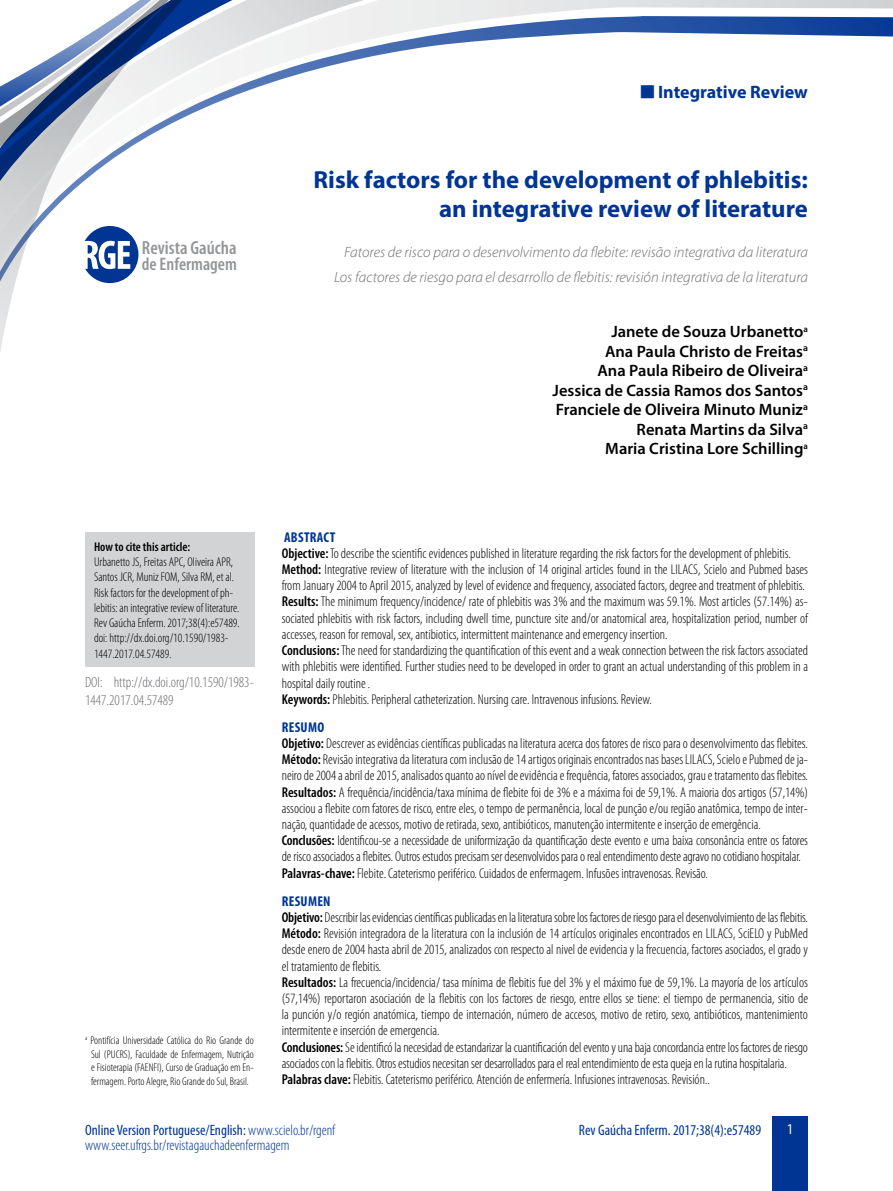
<style>
.page{position:relative;width:893px;height:1191px;background:#fff}
.page>*{position:absolute;margin:0;border:0;box-sizing:border-box;transform-origin:0 0}
.t1{font:700 24.75px/29.7px "Myriad Pro";color:#003594;text-align:right}
.t2{font:600 condensed 19.05px "Myriad Pro";color:#939598}
.t3{font:600 condensed 18.15px "Myriad Pro";color:#939598}
.t4{font:700 18px "Myriad Pro";color:#003594}
.t5{font:600 16.5px/19.5px "Myriad Pro";color:#000;text-align:right}
.t6{font:italic 300 15px/25px "Myriad Pro";color:#6d6e71;text-align:right}
.t7{font:300 condensed 15px/15px "Myriad Pro";color:#003594}
.t8{font:300 condensed 15px/18px "Myriad Pro";color:#6d6e71}
.t9{font:condensed 15px "Myriad Pro";color:#003594}
.t10{font:condensed 15px "Myriad Pro";color:#fff}
.t11{font:300 condensed 14.25px/16.2px "Myriad Pro";color:#000}
.t12{font:300 condensed 12.75px/15.3px "Myriad Pro";color:#000}
.t13{font:600 condensed 12.75px "Myriad Pro";color:#000}
.t14{font:300 condensed 11.25px/13.5px "Myriad Pro";color:#000;text-align:center}
.s1{font-weight:700;color:#003594}
.s2{font-weight:600}
.s3{font-weight:400}
</style>
<div class="page">
<svg style="left:202px;top:0;width:691px;height:109px"></svg>
<svg style="left:0;top:0;width:202px;height:352px"></svg>
<svg style="left:85px;top:226px;width:53px;height:57px"></svg>
<div style="left:772px;top:1116px;width:36px;height:75px;background:#003594"></div>
<div style="left:85px;top:532px;width:169px;height:135px;background:#d1d3d4"></div>
<svg style="left:641px;top:85px;width:13px;height:13px"></svg>
<h2 class="t2" style="left:142px;top:237px;width:96px">Revista Gaúcha</h2>
<p class="t3" style="left:142px;top:254px;width:96px">de Enfermagem</p>
<p class="t4" style="left:658px;top:80px;width:151px">Integrative Review</p>
<h1 class="t1" style="left:313px;top:164px;width:496px">Risk factors for the development of phlebitis: an integrative review of literature</h1>
<p class="t6" style="left:334px;top:240px;width:475px">Fatores de risco para o desenvolvimento da flebite: revisão integrativa da literatura<br>Los factores de riesgo para el desarrollo de flebitis: revisión integrativa de la literatura</p>
<p class="t5" style="left:553px;top:322px;width:257px">Janete de Souza Urbanetto<sup>a<br></sup>Ana Paula Christo de Freitas<sup>a<br></sup>Ana Paula Ribeiro de Oliveira<sup>a<br></sup>Jessica de Cassia Ramos dos Santos<sup>a<br></sup>Franciele de Oliveira Minuto Muniz<sup>a<br></sup>Renata Martins da Silva<sup>a<br></sup>Maria Cristina Lore Schilling<sup>a</sup></p>
<p class="t13" style="left:94px;top:539px;width:98px">How to cite this article:</p>
<p class="t12" style="left:94px;top:554px;width:147px">Urbanetto JS, Freitas APC, Oliveira APR, Santos JCR, Muniz FOM, Silva RM, et al.<br>Risk factors for the development of ph&shy;lebitis: an integrative review of literature.<br>Rev Gaúcha Enferm. 2017;38(4):e57489. doi: http://dx.doi.org/10.1590/1983- 1447.2017.04.57489.</p>
<p class="t8" style="left:85px;top:673px;width:171px">DOI: http://dx.doi.org/10.1590/1983-<br>1447.2017.04.57489</p>
<p class="t14" style="left:85px;top:1034px;width:170px"><sup>a</sup> Pontifícia Universidade Católica do Rio Grande do Sul (PUCRS), Faculdade de Enfermagem, Nutrição e Fisioterapia (FAENFI), Curso de Graduação em En&shy;fermagem. Porto Alegre, Rio Grande do Sul, Brasil.</p>
<p class="t11" style="left:282px;top:529px;width:528px"><span class="s1">ABSTRACT<br></span><span class="s2">Objective:</span> To describe the scientific evidences published in literature regarding the risk factors for the development of phlebitis.<br><span class="s2">Method:</span> Integrative review of literature with the inclusion of 14 original articles found in the LILACS, Scielo and Pubmed bases from January 2004 to April 2015, analyzed by level of evidence and frequency, associated factors, degree and treatment of phlebitis.<br><span class="s2">Results:</span> The minimum frequency/incidence/ rate of phlebitis was 3% and the maximum was 59.1%. Most articles (57.14%) as&shy;sociated phlebitis with risk factors, including dwell time, puncture site and/or anatomical area, hospitalization period, number of accesses, reason for removal, sex, antibiotics, intermittent maintenance and emergency insertion.<br><span class="s2">Conclusions:</span> The need for standardizing the quantification of this event and a weak connection between the risk factors associated with phlebitis were identified. Further studies need to be developed in order to grant an actual understanding of this problem in a hospital daily routine .<br><span class="s2">Keywords:</span> Phlebitis. Peripheral catheterization. Nursing care. Intravenous infusions. Review.</p>
<p class="t11" style="left:282px;top:719px;width:528px"><span class="s1">RESUMO<br></span><span class="s2">Objetivo:</span> Descrever as evidências científicas publicadas na literatura acerca dos fatores de risco para o desenvolvimento das flebites.<br><span class="s2">Método:</span> Revisão integrativa da literatura com inclusão de 14 artigos originais encontrados nas bases LILACS, Scielo e Pubmed de ja&shy;neiro de 2004 a abril de 2015, analisados quanto ao nível de evidência e frequência, fatores associados, grau e tratamento das flebites.<br><span class="s2">Resultados:</span> A frequência/incidência/taxa mínima de flebite foi de 3% e a máxima foi de 59,1%. A maioria dos artigos (57,14%) associou a flebite com fatores de risco, entre eles, o tempo de permanência, local de punção e/ou região anatômica, tempo de inter&shy;nação, quantidade de acessos, motivo de retirada, sexo, antibióticos, manutenção intermitente e inserção de emergência.<br><span class="s2">Conclusões:</span> Identificou-se a necessidade de uniformização da quantificação deste evento e uma baixa consonância entre os fatores de risco associados a flebites. Outros estudos precisam ser desenvolvidos para o real entendimento deste agravo no cotidiano hospitalar.<br><span class="s2">Palavras-chave:</span> Flebite. Cateterismo periférico. Cuidados de enfermagem. Infusões intravenosas. Revisão.</p>
<p class="t11" style="left:282px;top:893px;width:528px"><span class="s1">RESUMEN<br></span><span class="s2">Objetivo:</span> Describir las evidencias científicas publicadas en la literatura sobre los factores de riesgo para el desenvolvimiento de las flebitis.<br><span class="s2">Método:</span> Revisión integradora de la literatura con la inclusión de 14 artículos originales encontrados en LILACS, SciELO y PubMed desde enero de 2004 hasta abril de 2015, analizados con respecto al nivel de evidencia y la frecuencia, factores asociados, el grado y el tratamiento de flebitis.<br><span class="s2">Resultados:</span> La frecuencia/incidencia/ tasa mínima de flebitis fue del 3% y el máximo fue de 59,1%. La mayoría de los artículos (57,14%) reportaron asociación de la flebitis con los factores de riesgo, entre ellos se tiene: el tiempo de permanencia, sitio de la punción y/o región anatómica, tiempo de internación, número de accesos, motivo de retiro, sexo, antibióticos, mantenimiento intermitente e inserción de emergencia.<br><span class="s2">Conclusiones:</span> Se identificó la necesidad de estandarizar la cuantificación del evento y una baja concordancia entre los factores de riesgo asociados con la flebitis. Otros estudios necesitan ser desarrollados para el real entendimiento de esta queja en la rutina hospitalaria.<br><span class="s2">Palabras clave:</span> Flebitis. Cateterismo periférico. Atención de enfermería. Infusiones intravenosas. Revisión..</p>
<p class="t7" style="left:85px;top:1123px;width:252px"><span class="s3">Online Version Portuguese/English:</span> www.scielo.br/rgenf www.seer.ufrgs.br/revistagauchadeenfermagem</p>
<p class="t9" style="left:579px;top:1122px;width:184px">Rev Gaúcha Enferm. 2017;38(4):e57489</p>
<p class="t10" style="left:787px;top:1121px;width:7px">1</p>
</div>
